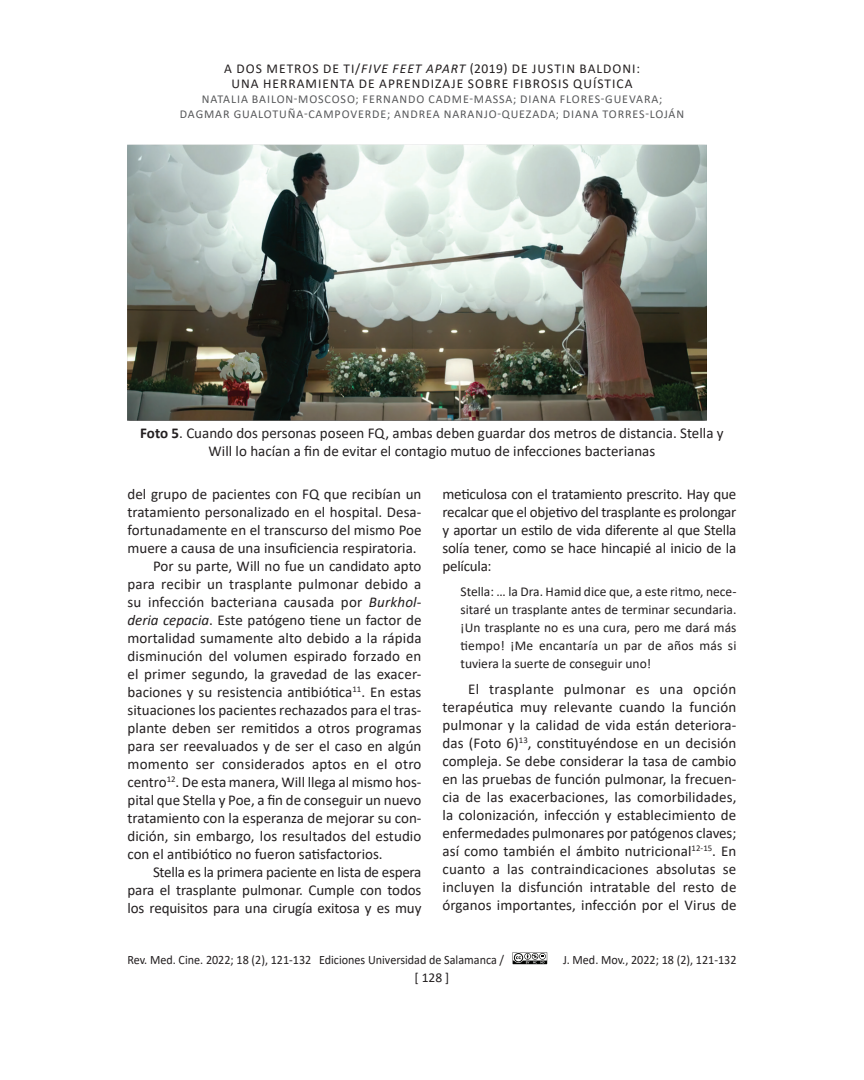
<style>
.page{position:relative;width:864px;height:1080px;background:#fff}
.page>*{position:absolute;margin:0;border:0;box-sizing:border-box;transform-origin:0 0}
.TX{font:15px/18px "Calibri";letter-spacing:-.005em;color:#231f20;text-align:justify}
.FigureCaption{font:15px/18px "Calibri";color:#231f20;text-align:center}
.EXT{font:13.5px/18px "Calibri";letter-spacing:.075em;color:#231f20;text-align:center}
.t1{font:12.75px "Calibri";color:#231f20;scale:.95 1}
.t2{font:12px/15px "Calibri";letter-spacing:.075em;color:#57585a;text-align:center}
.s1{font-style:italic}
.s2{font-weight:700}
</style>
<div class="page">
<svg style="left:513px;top:952px;width:34px;height:12px"></svg>
<img style="left:128px;top:145px;width:578px;height:275px">
<p class="EXT" style="left:224px;top:61px;width:417px;line-height:15px">A DOS METROS DE TI/<span class="s1">FIVE FEET APART</span> (2019) DE JUSTIN BALDONI:<br>UNA HERRAMIENTA DE APRENDIZAJE SOBRE FIBROSIS QUÍSTICA</p>
<p class="t2" style="left:180px;top:92px;width:506px">NATALIA BAILON-MOSCOSO; FERNANDO CADME-MASSA; DIANA FLORES-GUEVARA;<br>DAGMAR GUALOTUÑA-CAMPOVERDE; ANDREA NARANJO-QUEZADA; DIANA TORRES-LOJÁN</p>
<p class="FigureCaption" style="left:140px;top:424px;width:585px"><span class="s2">Foto 5</span>. Cuando dos personas poseen FQ, ambas deben guardar dos metros de distancia. Stella y<br>Will lo hacían a fin de evitar el contagio mutuo de infecciones bacterianas</p>
<p class="TX" style="left:128px;top:484px;width:296px">del grupo de pacientes con FQ que recibían un tratamiento personalizado en el hospital. Desa&shy;fortunadamente en el transcurso del mismo Poe muere a causa de una insuficiencia respiratoria.</p>
<p class="TX" style="left:128px;top:556px;width:296px;text-indent:26px">Por su parte, Will no fue un candidato apto para recibir un trasplante pulmonar debido a su infección bacteriana causada por <span class="s1">Burkhol&shy;deria cepacia</span>. Este patógeno tiene un factor de mortalidad sumamente alto debido a la rápida disminución del volumen espirado forzado en el primer segundo, la gravedad de las exacer&shy;baciones y su resistencia antibiótica<sup>11</sup>. En estas situaciones los pacientes rechazados para el tras&shy;plante deben ser remitidos a otros programas para ser reevaluados y de ser el caso en algún momento ser considerados aptos en el otro centro<sup>12</sup>. De esta manera, Will llega al mismo hos&shy;pital que Stella y Poe, a fin de conseguir un nuevo tratamiento con la esperanza de mejorar su con&shy;dición, sin embargo, los resultados del estudio con el antibiótico no fueron satisfactorios.</p>
<p class="TX" style="left:128px;top:862px;width:295px;text-indent:26px">Stella es la primera paciente en lista de espera para el trasplante pulmonar. Cumple con todos los requisitos para una cirugía exitosa y es muy</p>
<p class="TX" style="left:442px;top:484px;width:295px">meticulosa con el tratamiento prescrito. Hay que recalcar que el objetivo del trasplante es prolongar y aportar un estilo de vida diferente al que Stella solía tener, como se hace hincapié al inicio de la película:</p>
<p class="EXT" style="left:460px;top:582px;width:277px;text-align:justify">Stella: … la Dra. Hamid dice que, a este ritmo, nece&shy;sitaré un trasplante antes de terminar secundaria. ¡Un trasplante no es una cura, pero me dará más tiempo! ¡Me encantaría un par de años más si tuviera la suerte de conseguir uno!</p>
<p class="TX" style="left:442px;top:679px;width:296px;text-indent:26px">El trasplante pulmonar es una opción terapéutica muy relevante cuando la función pulmonar y la calidad de vida están deteriora&shy;das (Foto 6)<sup>13</sup>, constituyéndose en un decisión compleja. Se debe considerar la tasa de cambio en las pruebas de función pulmonar, la frecuen&shy;cia de las exacerbaciones, las comorbilidades, la colonización, infección y establecimiento de enfermedades pulmonares por patógenos claves; así como también el ámbito nutricional<sup>12-15</sup>. En cuanto a las contraindicaciones absolutas se incluyen la disfunción intratable del resto de órganos importantes, infección por el Virus de</p>
<p class="t1" style="left:128px;top:951px;width:398px">Rev. Med. Cine. 2022; 18 (2), 121-132 Ediciones Universidad de Salamanca /</p>
<p class="t1" style="left:563px;top:951px;width:184px">J. Med. Mov., 2022; 18 (2), 121-132</p>
<p class="EXT" style="left:415px;top:968px;width:36px">[ 128 ]</p>
</div>
